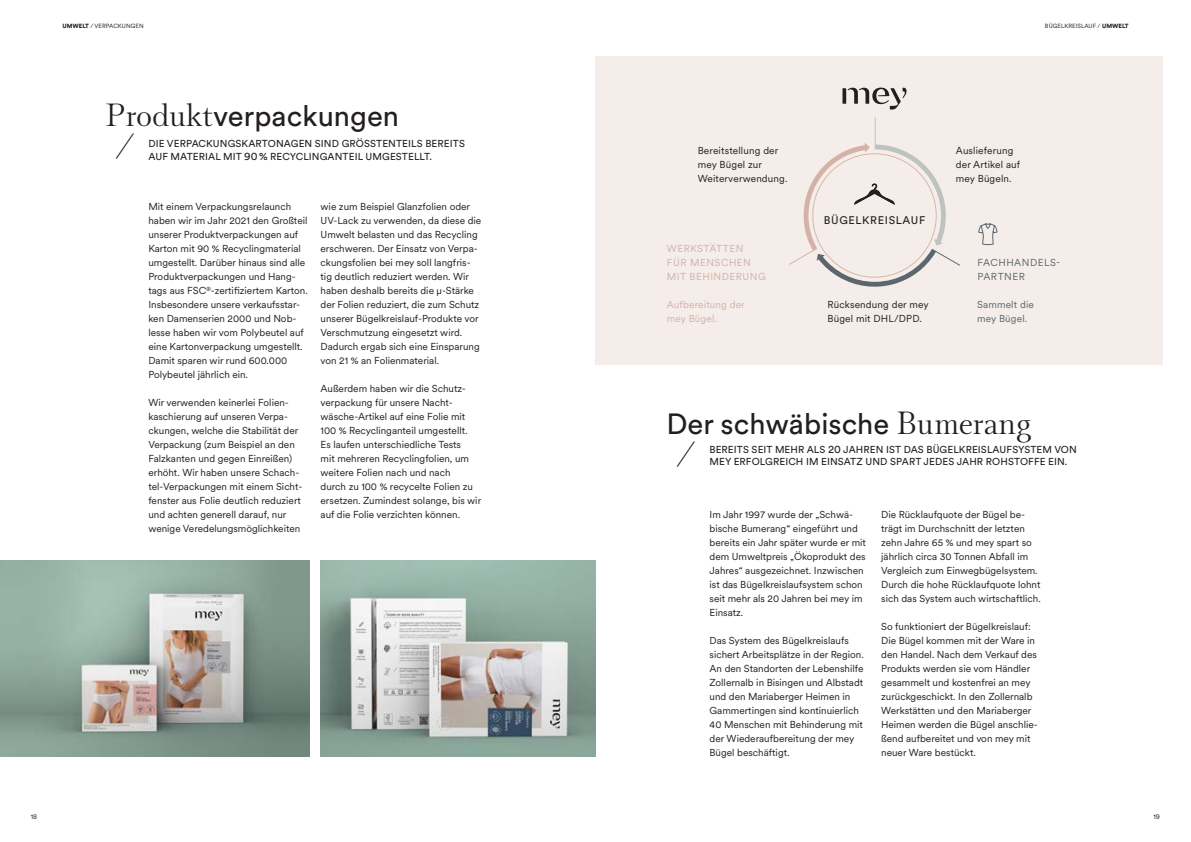
<style>
.page{position:relative;width:1191px;height:842px;background:#fff}
.page>*{position:absolute;margin:0;border:0;box-sizing:border-box;transform-origin:0 0}
.t1{font:italic 31.8px "Bota";color:#231f20}
.t2{font:29px "Circular XX";color:#231f20}
.t3{font:11px "Circular XX";letter-spacing:.06em;color:#231f20}
.t4{font:10px/14px "Circular XX";color:#231f20}
.t5{font:10px/13.2px "Circular XX";letter-spacing:.01em;color:#231f20}
.t6{font:10px/14px "Circular XX";letter-spacing:.05em;color:#d4b2a8}
.t7{font:10px/14px "Circular XX";letter-spacing:.015em;color:#d4b2a8}
.t8{font:10px/14px "Circular XX";letter-spacing:.015em;color:#5b666d}
.t9{font:10px/14px "Circular XX";letter-spacing:.05em;color:#5b666d}
.t10{font:7px "Circular XX";color:#231f20}
.t11{font:6px "Circular XX";letter-spacing:.01em;color:#231f20}
.s1{font-weight:900}
.s2{font-family:"Bota";font-size:32px}
.s3{font-size:11px}
</style>
<div class="page">
<div style="left:595px;top:56px;width:567px;height:308px;background:#f4ede9"></div>
<img style="left:0;top:560px;width:309px;height:196px">
<img style="left:320px;top:560px;width:275px;height:196px">
<svg style="left:842px;top:88px;width:64px;height:21px"></svg>
<svg style="left:789px;top:117px;width:171px;height:170px"></svg>
<svg style="left:978px;top:223px;width:19px;height:23px"></svg>
<p class="t11" style="left:62px;top:22px;width:83px"><span class="s1">UMWELT</span> / VERPACKUNGEN</p>
<p class="t11" style="left:1045px;top:22px;width:85px">BÜGELKREISLAUF / <span class="s1">UMWELT</span></p>
<h2 class="t2" style="left:105px;top:97px;width:295px"><span class="s2">Produkt</span>verpackungen</h2>
<h1 class="t1" style="left:116px;top:124px;width:30px">/</h1>
<p class="t5" style="left:148px;top:137px;width:318px">DIE VERPACKUNGSKARTONAGEN SIND GRÖSSTENTEILS BEREITS<br>AUF MATERIAL MIT <span class="s3">90 %</span> RECYCLINGANTEIL UMGESTELLT.</p>
<p class="t4" style="left:148px;top:199px;width:161px">Mit einem Verpackungsrelaunch haben wir im Jahr 2021 den Großteil unserer Produktverpackungen auf Karton mit 90 % Recyclingmaterial umgestellt. Darüber hinaus sind alle Produktverpackungen und Hang&shy;tags aus FSC<sup>®</sup>-zertifiziertem Karton.<br>Insbesondere unsere verkaufsstar&shy;ken Damenserien 2000 und Nob&shy;lesse haben wir vom Polybeutel auf eine Kartonverpackung umgestellt.<br>Damit sparen wir rund 600.000<br>Polybeutel jährlich ein.</p>
<p class="t4" style="left:148px;top:395px;width:156px">Wir verwenden keinerlei Folien&shy;kaschierung auf unseren Verpa&shy;ckungen, welche die Stabilität der Verpackung (zum Beispiel an den Falzkanten und gegen Einreißen) erhöht. Wir haben unsere Schach&shy;tel-Verpackungen mit einem Sicht&shy;fenster aus Folie deutlich reduziert und achten generell darauf, nur wenige Veredelungsmöglichkeiten</p>
<p class="t4" style="left:320px;top:199px;width:162px">wie zum Beispiel Glanzfolien oder UV-Lack zu verwenden, da diese die Umwelt belasten und das Recycling erschweren. Der Einsatz von Verpa&shy;ckungsfolien bei mey soll langfris&shy;tig deutlich reduziert werden. Wir haben deshalb bereits die µ-Stärke der Folien reduziert, die zum Schutz unserer Bügelkreislauf-Produkte vor Verschmutzung eingesetzt wird.<br>Dadurch ergab sich eine Einsparung von 21 % an Folienmaterial.</p>
<p class="t4" style="left:320px;top:381px;width:162px">Außerdem haben wir die Schutz&shy;verpackung für unsere Nacht&shy;wäsche-Artikel auf eine Folie mit 100 % Recyclinganteil umgestellt.<br>Es laufen unterschiedliche Tests<br>mit mehreren Recyclingfolien, um weitere Folien nach und nach<br>durch zu 100 % recycelte Folien zu ersetzen. Zumindest solange, bis wir auf die Folie verzichten können.</p>
<p class="t4" style="left:697px;top:143px;width:91px">Bereitstellung der mey Bügel zur<br>Weiterverwendung.</p>
<p class="t6" style="left:667px;top:241px;width:100px">WERKSTÄTTEN<br>FÜR MENSCHEN<br>MIT BEHINDERUNG</p>
<p class="t7" style="left:667px;top:297px;width:79px">Aufbereitung der mey Bügel.</p>
<p class="t3" style="left:823px;top:213px;width:103px">BÜGELKREISLAUF</p>
<p class="t4" style="left:827px;top:297px;width:103px">Rücksendung der mey<br>Bügel mit DHL/DPD.</p>
<p class="t4" style="left:956px;top:143px;width:66px">Auslieferung der Artikel auf mey Bügeln.</p>
<p class="t9" style="left:977px;top:255px;width:84px">FACHHANDELS-<br>PARTNER</p>
<p class="t8" style="left:977px;top:297px;width:58px">Sammelt die mey Bügel.</p>
<h2 class="t2" style="left:666px;top:404px;width:366px">Der schwäbische <span class="s2">Bumerang</span></h2>
<h1 class="t1" style="left:677px;top:431px;width:30px">/</h1>
<p class="t5" style="left:709px;top:443px;width:369px;line-height:12px">BEREITS SEIT MEHR ALS <span class="s3">20</span> JAHREN IST DAS BÜGELKREISLAUFSYSTEM VON<br>MEY ERFOLGREICH IM EINSATZ UND SPART JEDES JAHR ROHSTOFFE EIN.</p>
<p class="t4" style="left:709px;top:507px;width:158px">Im Jahr 1997 wurde der „Schwä&shy;bische Bumerang“ eingeführt und bereits ein Jahr später wurde er mit dem Umweltpreis „Ökoprodukt des<br>Jahres“ ausgezeichnet. Inzwischen ist das Bügelkreislaufsystem schon seit mehr als 20 Jahren bei mey im<br>Einsatz.</p>
<p class="t4" style="left:709px;top:633px;width:156px">Das System des Bügelkreislaufs sichert Arbeitsplätze in der Region.<br>An den Standorten der Lebenshilfe<br>Zollernalb in Bisingen und Albstadt und den Mariaberger Heimen in<br>Gammertingen sind kontinuierlich<br>40 Menschen mit Behinderung mit der Wiederaufbereitung der mey<br>Bügel beschäftigt.</p>
<p class="t4" style="left:881px;top:507px;width:161px">Die Rücklaufquote der Bügel be&shy;trägt im Durchschnitt der letzten zehn Jahre 65 % und mey spart so jährlich circa 30 Tonnen Abfall im Vergleich zum Einwegbügelsystem.<br>Durch die hohe Rücklaufquote lohnt sich das System auch wirtschaftlich.</p>
<p class="t4" style="left:881px;top:619px;width:158px">So funktioniert der Bügelkreislauf:<br>Die Bügel kommen mit der Ware in den Handel. Nach dem Verkauf des<br>Produkts werden sie vom Händler gesammelt und kostenfrei an mey zurückgeschickt. In den Zollernalb<br>Werkstätten und den Mariaberger<br>Heimen werden die Bügel anschlie&shy;ßend aufbereitet und von mey mit neuer Ware bestückt.</p>
<p class="t10" style="left:31px;top:812px;width:8px">18</p>
<p class="t10" style="left:1153px;top:812px;width:8px">19</p>
</div>
